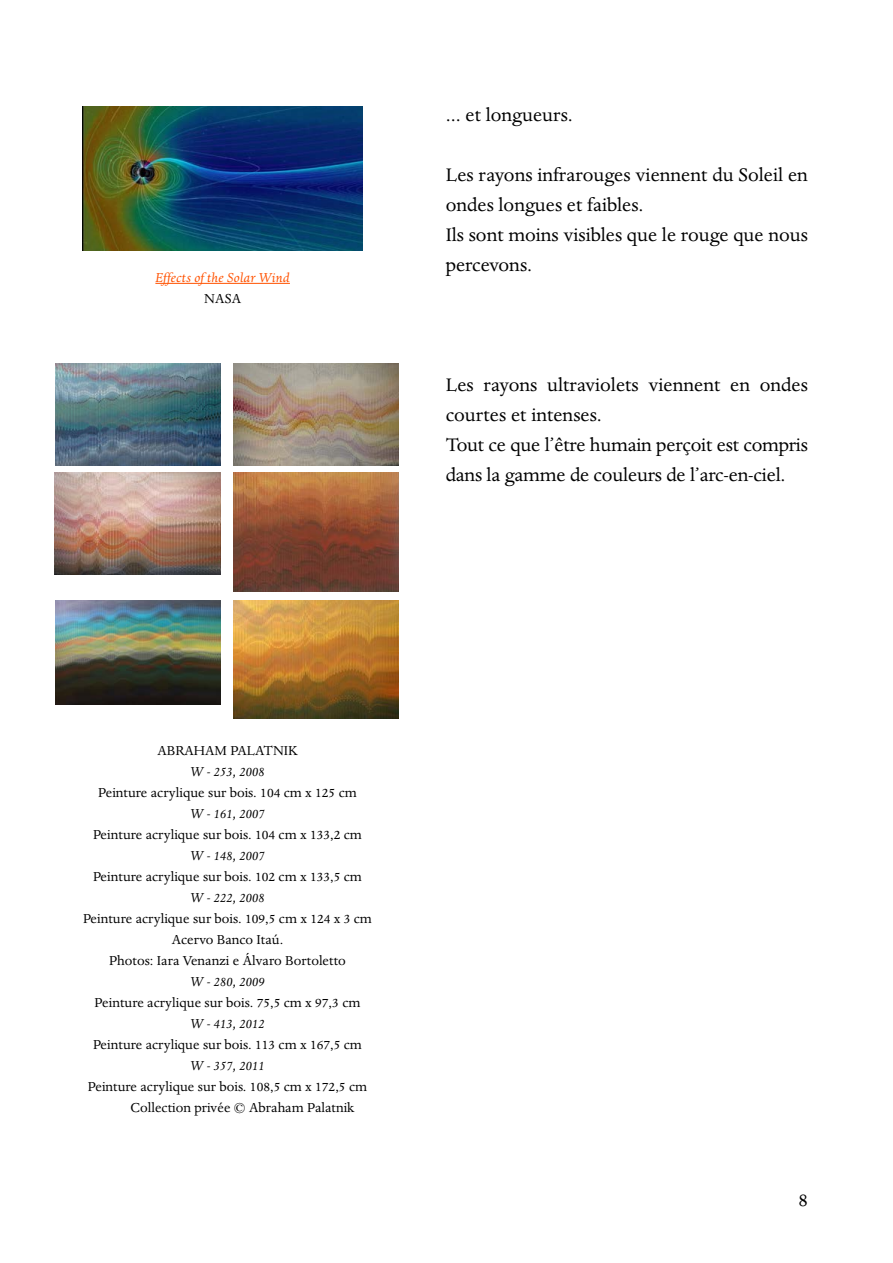
<style>
.page{position:relative;width:893px;height:1263px;background:#fff}
.page>*{position:absolute;margin:0;border:0;box-sizing:border-box;transform-origin:0 0}
.t1{font:21px/30px "Dante";color:#000}
.t2{font:15px/21px "Dante";color:#000;text-align:center}
.t3{font:italic 15px "Dante";color:#000}
.t4{font:italic 15px "Dante";letter-spacing:.01em;color:#ff5200}
</style>
<div class="page">
<img style="left:55px;top:364px;width:166px;height:102px">
<img style="left:83px;top:106px;width:280px;height:145px">
<img style="left:234px;top:364px;width:165px;height:102px">
<img style="left:55px;top:473px;width:166px;height:102px">
<img style="left:234px;top:473px;width:165px;height:118px">
<img style="left:56px;top:600px;width:165px;height:105px">
<img style="left:234px;top:600px;width:165px;height:119px">
<hr style="left:155px;top:283px;width:135px;height:1px;background:#ff5200">
<p class="t4" style="left:155px;top:269px;width:136px">Effects of the Solar Wind</p>
<p class="t2" style="left:204px;top:288px;width:38px">NASA</p>
<h1 class="t1" style="left:446px;top:100px;width:128px">... et longueurs.</h1>
<h1 class="t1" style="left:446px;top:160px;width:364px">Les rayons infrarouges viennent du Soleil en ondes longues et faibles.<br>Ils sont moins visibles que le rouge que nous percevons.</h1>
<h1 class="t1" style="left:446px;top:370px;width:364px">Les rayons ultraviolets viennent en ondes courtes et intenses.<br>Tout ce que l’être humain perçoit est compris dans la gamme de couleurs de l’arc-en-ciel.</h1>
<p class="t2" style="left:158px;top:740px;width:141px">ABRAHAM PALATNIK</p>
<p class="t3" style="left:190px;top:763px;width:76px">W - 253, 2008</p>
<p class="t2" style="left:98px;top:782px;width:260px">Peinture acrylique sur bois. 104 cm x 125 cm</p>
<p class="t3" style="left:190px;top:805px;width:76px">W - 161, 2007</p>
<p class="t2" style="left:93px;top:824px;width:270px">Peinture acrylique sur bois. 104 cm x 133,2 cm</p>
<p class="t3" style="left:190px;top:847px;width:76px">W - 148, 2007</p>
<p class="t2" style="left:93px;top:866px;width:270px">Peinture acrylique sur bois. 102 cm x 133,5 cm</p>
<p class="t3" style="left:190px;top:889px;width:76px">W - 222, 2008</p>
<p class="t2" style="left:83px;top:908px;width:290px">Peinture acrylique sur bois. 109,5 cm x 124 x 3 cm<br>Acervo Banco Itaú.<br>Photos: Iara Venanzi e Álvaro Bortoletto</p>
<p class="t3" style="left:190px;top:973px;width:76px">W - 280, 2009</p>
<p class="t2" style="left:95px;top:992px;width:267px">Peinture acrylique sur bois. 75,5 cm x 97,3 cm</p>
<p class="t3" style="left:190px;top:1015px;width:76px">W - 413, 2012</p>
<p class="t2" style="left:93px;top:1034px;width:270px">Peinture acrylique sur bois. 113 cm x 167,5 cm</p>
<p class="t3" style="left:190px;top:1057px;width:76px">W - 357, 2011</p>
<p class="t2" style="left:131px;top:1076px;width:238px;text-align:left;text-indent:-43px">Peinture acrylique sur bois. 108,5 cm x 172,5 cm<br>Collection privée © Abraham Palatnik</p>
<h1 class="t1" style="left:798px;top:1185px;width:11px">8</h1>
</div>
